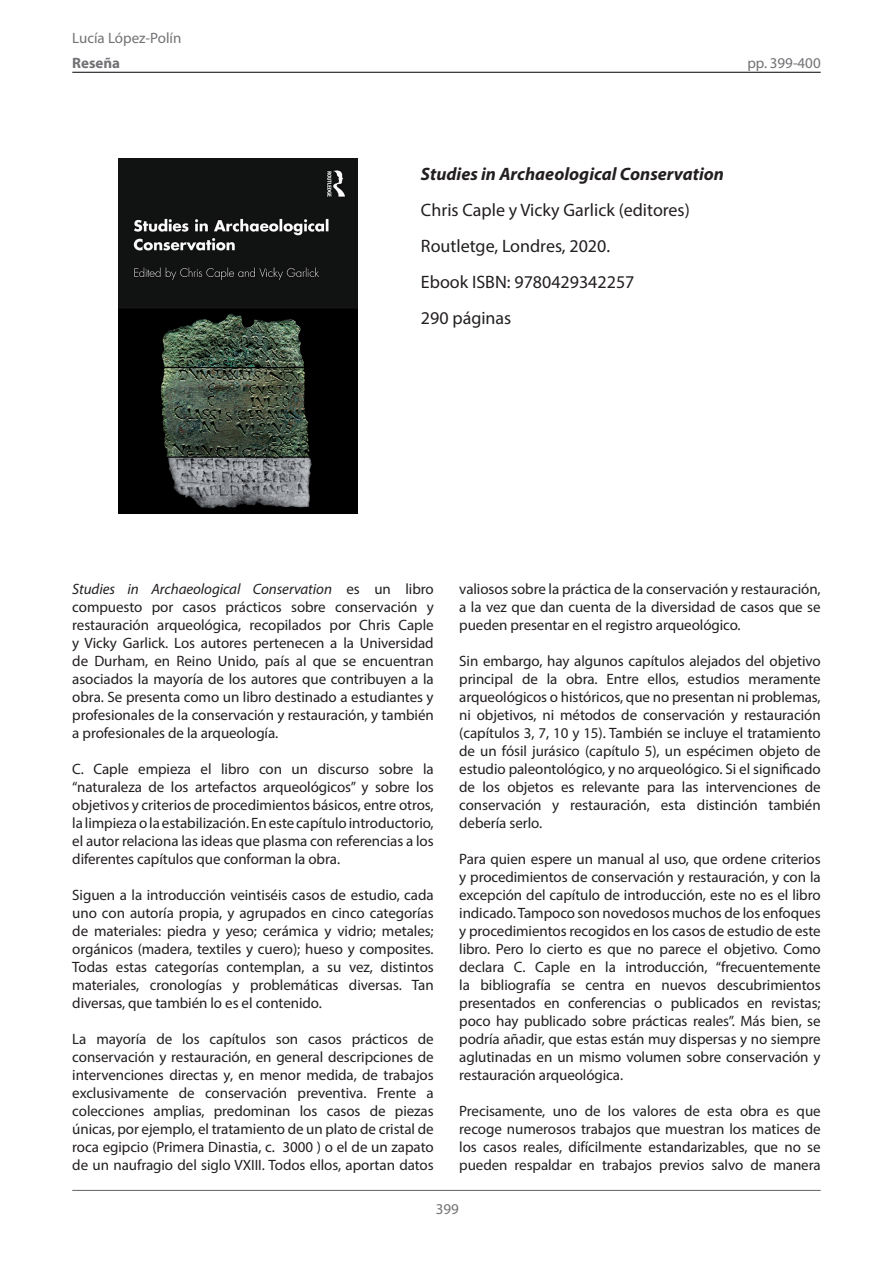
<style>
.page{position:relative;width:893px;height:1263px;background:#fff}
.page>*{position:absolute;margin:0;border:0;box-sizing:border-box;transform-origin:0 0}
.t1{font:18px/36px "Myriad Pro";color:#231f20}
.t2{font:italic 700 18px "Myriad Pro";color:#231f20}
.t3{font:15px/18px "Myriad Pro";letter-spacing:-.005em;color:#231f20;text-align:justify}
.t4{font:15px "Myriad Pro";color:#717275}
.t5{font:700 15px "Myriad Pro";color:#717275}
.s1{font-style:italic}
</style>
<div class="page">
<hr style="left:72px;top:72px;width:749px;height:1px;background:#231f20">
<hr style="left:72px;top:1190px;width:749px;height:1px;background:#717275">
<img style="left:118px;top:158px;width:239px;height:356px">
<p class="t4" style="left:72px;top:29px;width:111px">Lucía López-Polín</p>
<p class="t5" style="left:72px;top:53px;width:49px">Reseña</p>
<p class="t4" style="left:747px;top:54px;width:75px">pp. 399-400</p>
<p class="t2" style="left:421px;top:162px;width:305px">Studies in Archaeological Conservation</p>
<p class="t1" style="left:421px;top:192px;width:270px">Chris Caple y Vicky Garlick (editores)<br>Routletge, Londres, 2020.<br>Ebook ISBN: 9780429342257<br>290 páginas</p>
<p class="t3" style="left:72px;top:580px;width:363px"><span class="s1">Studies in Archaeological Conservation</span> es un libro compuesto por casos prácticos sobre conservación y restauración arqueológica, recopilados por Chris Caple y Vicky Garlick. Los autores pertenecen a la Universidad de Durham, en Reino Unido, país al que se encuentran asociados la mayoría de los autores que contribuyen a la obra. Se presenta como un libro destinado a estudiantes y profesionales de la conservación y restauración, y también a profesionales de la arqueología.</p>
<p class="t3" style="left:72px;top:760px;width:363px">C. Caple empieza el libro con un discurso sobre la “naturaleza de los artefactos arqueológicos” y sobre los objetivos y criterios de procedimientos básicos, entre otros, la limpieza o la estabilización. En este capítulo introductorio, el autor relaciona las ideas que plasma con referencias a los diferentes capítulos que conforman la obra.</p>
<p class="t3" style="left:72px;top:886px;width:363px">Siguen a la introducción veintiséis casos de estudio, cada uno con autoría propia, y agrupados en cinco categorías de materiales: piedra y yeso; cerámica y vidrio; metales; orgánicos (madera, textiles y cuero); hueso y composites.<br>Todas estas categorías contemplan, a su vez, distintos materiales, cronologías y problemáticas diversas. Tan diversas, que también lo es el contenido.</p>
<p class="t3" style="left:72px;top:1030px;width:363px">La mayoría de los capítulos son casos prácticos de conservación y restauración, en general descripciones de intervenciones directas y, en menor medida, de trabajos exclusivamente de conservación preventiva. Frente a colecciones amplias, predominan los casos de piezas únicas, por ejemplo, el tratamiento de un plato de cristal de roca egipcio (Primera Dinastia, c. 3000 ) o el de un zapato de un naufragio del siglo VXIII. Todos ellos, aportan datos</p>
<p class="t3" style="left:459px;top:580px;width:363px">valiosos sobre la práctica de la conservación y restauración, a la vez que dan cuenta de la diversidad de casos que se pueden presentar en el registro arqueológico.</p>
<p class="t3" style="left:459px;top:652px;width:363px">Sin embargo, hay algunos capítulos alejados del objetivo principal de la obra. Entre ellos, estudios meramente arqueológicos o históricos, que no presentan ni problemas, ni objetivos, ni métodos de conservación y restauración (capítulos 3, 7, 10 y 15). También se incluye el tratamiento de un fósil jurásico (capítulo 5), un espécimen objeto de estudio paleontológico, y no arqueológico. Si el significado de los objetos es relevante para las intervenciones de conservación y restauración, esta distinción también debería serlo.</p>
<p class="t3" style="left:459px;top:850px;width:363px">Para quien espere un manual al uso, que ordene criterios y procedimientos de conservación y restauración, y con la excepción del capítulo de introducción, este no es el libro indicado. Tampoco son novedosos muchos de los enfoques y procedimientos recogidos en los casos de estudio de este libro. Pero lo cierto es que no parece el objetivo. Como declara C. Caple en la introducción, “frecuentemente la bibliografía se centra en nuevos descubrimientos presentados en conferencias o publicados en revistas; poco hay publicado sobre prácticas reales”. Más bien, se podría añadir, que estas están muy dispersas y no siempre aglutinadas en un mismo volumen sobre conservación y restauración arqueológica.</p>
<p class="t3" style="left:459px;top:1102px;width:363px">Precisamente, uno de los valores de esta obra es que recoge numerosos trabajos que muestran los matices de los casos reales, difícilmente estandarizables, que no se pueden respaldar en trabajos previos salvo de manera</p>
<p class="t4" style="left:436px;top:1200px;width:25px">399</p>
</div>
